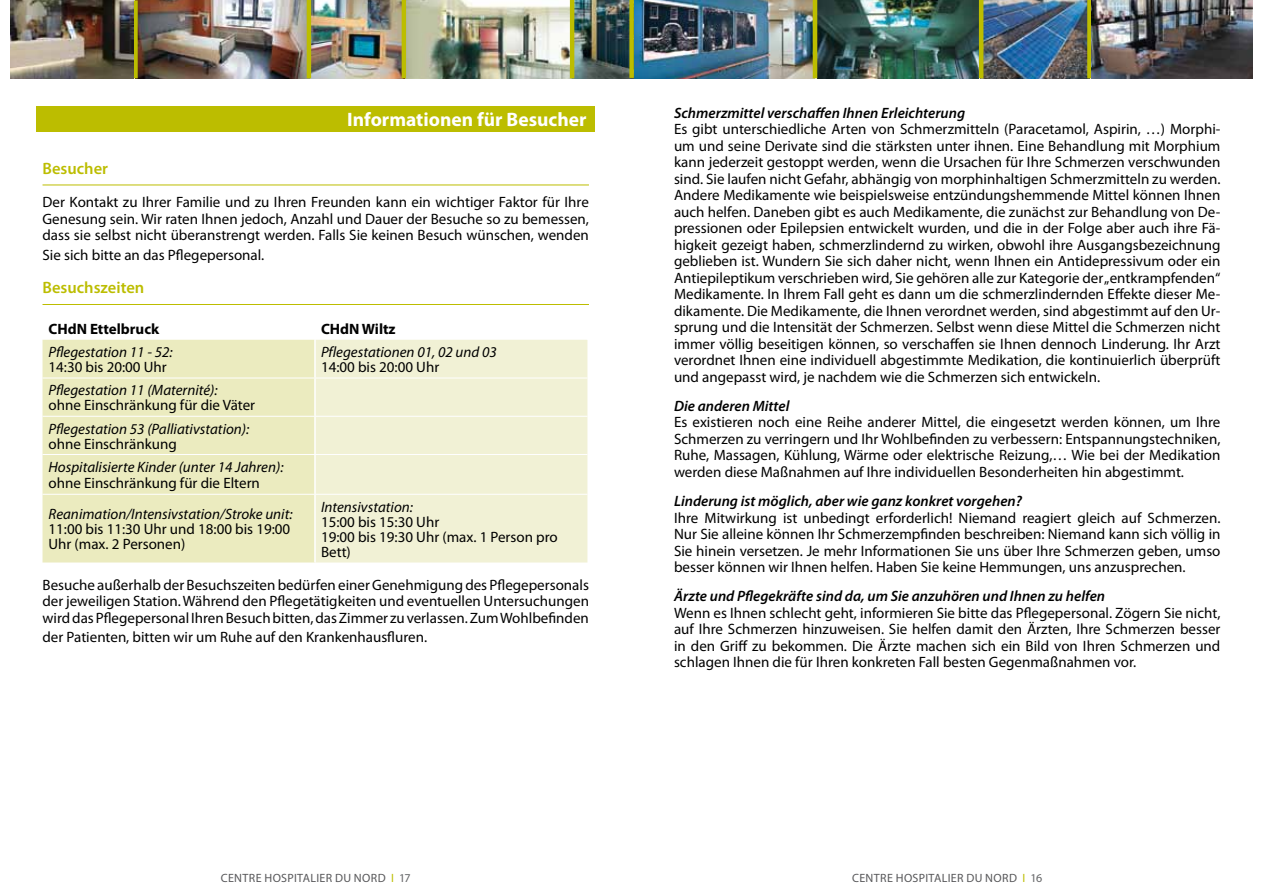
<style>
.page{position:relative;width:1263px;height:893px;background:#fff}
.page>*{position:absolute;margin:0;border:0;box-sizing:border-box;transform-origin:0 0}
.t1{font:700 19.5px "Myriad Pro";color:#fff}
.t2{font:600 16.5px "Myriad Pro";color:#bcbd00}
.t3{font:15px/16.5px "Myriad Pro";color:#000;text-align:justify}
.t4{font:italic 15px "Myriad Pro";color:#000}
.t5{font:italic 600 15px "Myriad Pro";color:#000}
.t6{font:700 15px "Myriad Pro";color:#000}
.t7{font:12px "Myriad Pro";color:#58585a}
.t8{font:12px "Myriad Pro";color:#646567}
.s1{color:#bcbd00}
</style>
<div class="page">
<img style="left:634px;top:0;width:179px;height:78px">
<img style="left:983px;top:0;width:104px;height:78px">
<div style="left:1087px;top:0;width:5px;height:78px;background:#bcbd00"></div>
<img style="left:817px;top:0;width:162px;height:78px">
<hr style="left:979px;top:0;width:4px;height:78px;background:#bcbd00">
<img style="left:138px;top:0;width:169px;height:78px">
<img style="left:406px;top:0;width:164px;height:78px">
<img style="left:311px;top:0;width:91px;height:78px">
<hr style="left:307px;top:0;width:4px;height:78px;background:#bcbd00">
<hr style="left:402px;top:0;width:4px;height:78px;background:#bcbd00">
<img style="left:574px;top:0;width:55px;height:78px">
<hr style="left:570px;top:0;width:4px;height:78px;background:#bcbd00">
<div style="left:629px;top:0;width:5px;height:78px;background:#bcbd00"></div>
<hr style="left:813px;top:0;width:4px;height:78px;background:#bcbd00">
<div style="left:133px;top:0;width:5px;height:78px;background:#bcbd00"></div>
<img style="left:10px;top:0;width:123px;height:78px">
<img style="left:1092px;top:0;width:160px;height:78px">
<div style="left:36px;top:106px;width:559px;height:26px;background:#bcbd00"></div>
<hr style="left:43px;top:185px;width:546px;height:1px;background:#bcbd00">
<hr style="left:43px;top:304px;width:546px;height:1px;background:#bcbd00">
<div style="left:43px;top:340px;width:271px;height:222px;background:#ebebbf"></div>
<div style="left:316px;top:340px;width:271px;height:222px;background:#f1f1d5"></div>
<svg style="left:43px;top:339px;width:543px;height:1px"></svg>
<hr style="left:314px;top:316px;width:2px;height:24px;background:#fff">
<hr style="left:43px;top:378px;width:272px;height:1px;background:#fff">
<hr style="left:315px;top:378px;width:272px;height:1px;background:#fff">
<hr style="left:43px;top:416px;width:272px;height:1px;background:#fff">
<hr style="left:315px;top:416px;width:272px;height:1px;background:#fff">
<hr style="left:43px;top:454px;width:272px;height:1px;background:#fff">
<hr style="left:315px;top:454px;width:272px;height:1px;background:#fff">
<hr style="left:43px;top:494px;width:272px;height:1px;background:#fff">
<hr style="left:315px;top:494px;width:272px;height:1px;background:#fff">
<h1 class="t1" style="left:347px;top:107px;width:241px">Informationen für Besucher</h1>
<p class="t2" style="left:43px;top:158px;width:67px">Besucher</p>
<p class="t3" style="left:43px;top:194px;width:548px">Der Kontakt zu Ihrer Familie und zu Ihren Freunden kann ein wichtiger Faktor für Ihre Genesung sein. Wir raten Ihnen jedoch, Anzahl und Dauer der Besuche so zu bemessen, dass sie selbst nicht überanstrengt werden. Falls Sie keinen Besuch wünschen, wenden</p>
<p class="t3" style="left:43px;top:246px;width:223px">Sie sich bitte an das Pflegepersonal.</p>
<p class="t2" style="left:43px;top:277px;width:103px">Besuchszeiten</p>
<p class="t6" style="left:49px;top:319px;width:112px">CHdN Ettelbruck</p>
<p class="t6" style="left:321px;top:319px;width:76px">CHdN Wiltz</p>
<p class="t4" style="left:49px;top:343px;width:126px">Pflegestation 11 - 52:</p>
<p class="t3" style="left:49px;top:358px;width:120px">14:30 bis 20:00 Uhr</p>
<p class="t4" style="left:321px;top:343px;width:177px">Pflegestationen 01, 02 und 03</p>
<p class="t3" style="left:321px;top:358px;width:120px">14:00 bis 20:00 Uhr</p>
<p class="t4" style="left:49px;top:381px;width:171px">Pflegestation 11 (Maternité):</p>
<p class="t3" style="left:49px;top:397px;width:208px">ohne Einschränkung für die Väter</p>
<p class="t4" style="left:49px;top:419px;width:202px">Pflegestation 53 (Palliativstation):</p>
<p class="t3" style="left:49px;top:435px;width:130px">ohne Einschränkung</p>
<p class="t4" style="left:49px;top:457px;width:236px">Hospitalisierte Kinder (unter 14 Jahren):</p>
<p class="t3" style="left:49px;top:475px;width:213px">ohne Einschränkung für die Eltern</p>
<p class="t4" style="left:49px;top:505px;width:246px">Reanimation/Intensivstation/Stroke unit:</p>
<p class="t3" style="left:49px;top:521px;width:243px;line-height:15px">11:00 bis 11:30 Uhr und 18:00 bis 19:00<br>Uhr (max. 2 Personen)</p>
<p class="t4" style="left:321px;top:497px;width:94px">Intensivstation:</p>
<p class="t3" style="left:321px;top:514px;width:238px;line-height:15px;text-align:left">15:00 bis 15:30 Uhr<br>19:00 bis 19:30 Uhr (max. 1 Person pro<br>Bett)</p>
<p class="t3" style="left:43px;top:576px;width:548px">Besuche außerhalb der Besuchszeiten bedürfen einer Genehmigung des Pflegepersonals der jeweiligen Station. Während den Pflegetätigkeiten und eventuellen Untersuchungen wird das Pflegepersonal Ihren Besuch bitten, das Zimmer zu verlassen. Zum Wohlbefinden</p>
<p class="t3" style="left:43px;top:628px;width:386px">der Patienten, bitten wir um Ruhe auf den Krankenhausfluren.</p>
<p class="t7" style="left:221px;top:871px;width:8px">centre</p>
<p class="t7" style="left:265px;top:871px;width:8px">hospitalier</p>
<p class="t7" style="left:335px;top:871px;width:28px">du nord</p>
<p class="t8" style="left:391px;top:871px;width:21px"><span class="s1">I</span> 17</p>
<p class="t5" style="left:674px;top:103px;width:293px">Schmerzmittel verschaffen Ihnen Erleichterung</p>
<p class="t3" style="left:674px;top:121px;width:548px">Es gibt unterschiedliche Arten von Schmerzmitteln (Paracetamol, Aspirin, …) Morphi&shy;um und seine Derivate sind die stärksten unter ihnen. Eine Behandlung mit Morphium kann jederzeit gestoppt werden, wenn die Ursachen für Ihre Schmerzen verschwunden sind. Sie laufen nicht Gefahr, abhängig von morphinhaltigen Schmerzmitteln zu werden.<br>Andere Medikamente wie beispielsweise entzündungshemmende Mittel können Ihnen auch helfen. Daneben gibt es auch Medikamente, die zunächst zur Behandlung von De&shy;pressionen oder Epilepsien entwickelt wurden, und die in der Folge aber auch ihre Fä&shy;higkeit gezeigt haben, schmerzlindernd zu wirken, obwohl ihre Ausgangsbezeichnung geblieben ist. Wundern Sie sich daher nicht, wenn Ihnen ein Antidepressivum oder ein Antiepileptikum verschrieben wird, Sie gehören alle zur Kategorie der „entkrampfenden“ Medikamente. In Ihrem Fall geht es dann um die schmerzlindernden Effekte dieser Me&shy;dikamente. Die Medikamente, die Ihnen verordnet werden, sind abgestimmt auf den Ur&shy;sprung und die Intensität der Schmerzen. Selbst wenn diese Mittel die Schmerzen nicht immer völlig beseitigen können, so verschaffen sie Ihnen dennoch Linderung. Ihr Arzt verordnet Ihnen eine individuell abgestimmte Medikation, die kontinuierlich überprüft und angepasst wird, je nachdem wie die Schmerzen sich entwickeln.</p>
<p class="t5" style="left:674px;top:396px;width:117px">Die anderen Mittel</p>
<p class="t3" style="left:674px;top:414px;width:548px">Es existieren noch eine Reihe anderer Mittel, die eingesetzt werden können, um Ihre Schmerzen zu verringern und Ihr Wohlbefinden zu verbessern: Entspannungstechniken, Ruhe, Massagen, Kühlung, Wärme oder elektrische Reizung,… Wie bei der Medikation werden diese Maßnahmen auf Ihre individuellen Besonderheiten hin abgestimmt.</p>
<p class="t5" style="left:674px;top:491px;width:349px">Linderung ist möglich, aber wie ganz konkret vorgehen?</p>
<p class="t3" style="left:674px;top:509px;width:548px">Ihre Mitwirkung ist unbedingt erforderlich! Niemand reagiert gleich auf Schmerzen.<br>Nur Sie alleine können Ihr Schmerzempfinden beschreiben: Niemand kann sich völlig in Sie hinein versetzen. Je mehr Informationen Sie uns über Ihre Schmerzen geben, umso besser können wir Ihnen helfen. Haben Sie keine Hemmungen, uns anzusprechen.</p>
<p class="t5" style="left:674px;top:587px;width:433px">Ärzte und Pflegekräfte sind da, um Sie anzuhören und Ihnen zu helfen</p>
<p class="t3" style="left:674px;top:604px;width:548px">Wenn es Ihnen schlecht geht, informieren Sie bitte das Pflegepersonal. Zögern Sie nicht, auf Ihre Schmerzen hinzuweisen. Sie helfen damit den Ärzten, Ihre Schmerzen besser in den Griff zu bekommen. Die Ärzte machen sich ein Bild von Ihren Schmerzen und schlagen Ihnen die für Ihren konkreten Fall besten Gegenmaßnahmen vor.</p>
<p class="t7" style="left:852px;top:871px;width:8px">centre</p>
<p class="t7" style="left:896px;top:871px;width:8px">hospitalier</p>
<p class="t7" style="left:966px;top:871px;width:28px">du nord</p>
<p class="t8" style="left:1022px;top:871px;width:21px"><span class="s1">I</span> 16</p>
</div>
